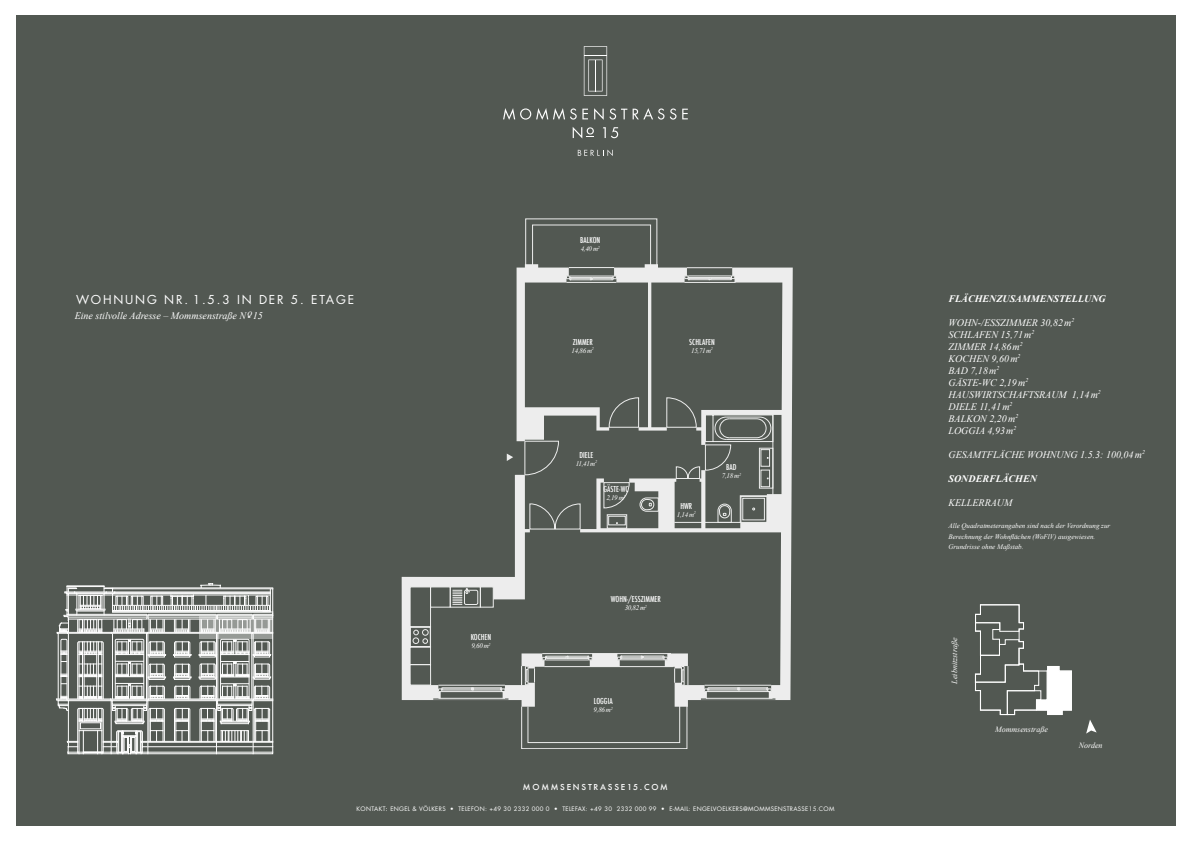
<style>
.page{position:relative;width:1191px;height:842px;background:#fff}
.page>*{position:absolute;margin:0;border:0;box-sizing:border-box;transform-origin:0 0}
.t1{font:12px "Futura";letter-spacing:.15em;color:#fff}
.t2{font:italic 10px/12px "Times New Roman";color:#fff}
.t3{font:italic 700 10px "Times New Roman";color:#fff}
.t4{font:500 condensed 8px "Futura";color:#fff}
.t5{font:italic 8px "Times New Roman";color:#fff}
.t6{font:500 8px "Futura";letter-spacing:.22em;color:#fff}
.t7{font:italic 7px/10.4px "Times New Roman";color:#fff}
.t8{font:6px "Futura";letter-spacing:.05em;color:#fff}
.s1{font-weight:500}
</style>
<div class="page">
<div style="left:16px;top:16px;width:1159px;height:810px;background:#525852"></div>
<svg style="left:773px;top:268px;width:19px;height:432px;fill:#ededed"></svg>
<svg style="left:402px;top:219px;width:371px;height:530px"></svg>
<svg style="left:56px;top:583px;width:217px;height:171px"></svg>
<hr style="left:217px;top:633px;width:1px;height:66px;background:#fff">
<hr style="left:251px;top:633px;width:1px;height:66px;background:#fff">
<svg style="left:199px;top:616px;width:73px;height:23px"></svg>
<svg style="left:1086px;top:720px;width:10px;height:14px"></svg>
<svg style="left:975px;top:604px;width:97px;height:111px"></svg>
<svg style="left:603px;top:127px;width:15px;height:11px"></svg>
<svg style="left:572px;top:127px;width:22px;height:12px"></svg>
<svg style="left:578px;top:150px;width:35px;height:6px"></svg>
<svg style="left:582px;top:109px;width:6px;height:10px"></svg>
<svg style="left:503px;top:108px;width:73px;height:12px"></svg>
<svg style="left:670px;top:108px;width:6px;height:12px"></svg>
<svg style="left:682px;top:109px;width:6px;height:10px"></svg>
<svg style="left:609px;top:108px;width:55px;height:12px"></svg>
<svg style="left:594px;top:108px;width:9px;height:12px"></svg>
<svg style="left:584px;top:46px;width:23px;height:50px"></svg>
<hr style="left:595px;top:60px;width:1px;height:31px;background:#fff">
<p class="t1" style="left:76px;top:292px;width:279px">WOHNUNG NR. 1.5.3 IN DER 5. ETAGE</p>
<p class="t2" style="left:75px;top:309px;width:189px">Eine stilvolle Adresse – Mommsenstraße No 15</p>
<p class="t4" style="left:580px;top:235px;width:22px">BALKON</p>
<p class="t7" style="left:580px;top:243px;width:21px">4,40 m<sup>2</sup></p>
<p class="t4" style="left:573px;top:336px;width:22px">ZIMMER</p>
<p class="t7" style="left:571px;top:345px;width:24px">14,86 m<sup>2</sup></p>
<p class="t4" style="left:689px;top:336px;width:27px">SCHLAFEN</p>
<p class="t7" style="left:691px;top:345px;width:23px">15,71m<sup>2</sup></p>
<p class="t4" style="left:471px;top:632px;width:22px">KOCHEN</p>
<p class="t7" style="left:471px;top:640px;width:21px">9,60 m<sup>2</sup></p>
<p class="t4" style="left:579px;top:449px;width:15px">DIELE</p>
<p class="t7" style="left:576px;top:458px;width:23px">11,41m<sup>2</sup></p>
<p class="t4" style="left:603px;top:484px;width:26px">GÄSTE-WC</p>
<p class="t7" style="left:606px;top:492px;width:21px">2,19 m<sup>2</sup></p>
<p class="t4" style="left:680px;top:500px;width:13px">HWR</p>
<p class="t7" style="left:677px;top:509px;width:21px">1,14 m<sup>2</sup></p>
<p class="t4" style="left:726px;top:462px;width:12px">BAD</p>
<p class="t7" style="left:722px;top:470px;width:21px">7,18 m<sup>2</sup></p>
<p class="t4" style="left:611px;top:594px;width:52px">WOHN-/ESSZIMMER</p>
<p class="t7" style="left:624px;top:602px;width:24px">30,82 m<sup>2</sup></p>
<p class="t4" style="left:594px;top:696px;width:20px">LOGGIA</p>
<p class="t7" style="left:593px;top:704px;width:21px">9,86 m<sup>2</sup></p>
<p class="t6" style="left:523px;top:781px;width:146px">MOMMSENSTRASSE15.COM</p>
<p class="t8" style="left:356px;top:805px;width:479px">KONTAKT<span class="s1">:</span> ENGEL &amp; VÖLKERS • TELEFON: +49 30 2332 000 0 • TELEFAX: +49 30 2332 000 99 • E-MAIL: ENGELVOELKERS@MOMMSENSTRASSE15.COM</p>
<p class="t3" style="left:948px;top:291px;width:159px">FLÄCHENZUSAMMENSTELLUNG</p>
<p class="t2" style="left:948px;top:316px;width:154px">WOHN-/ESSZIMMER 30,82m<sup>2<br></sup>SCHLAFEN 15,71m<sup>2<br></sup>ZIMMER 14,86m<sup>2<br></sup>KOCHEN 9,60m<sup>2<br></sup>BAD 7,18m<sup>2<br></sup>GÄSTE-WC 2,19m<sup>2<br></sup>HAUSWIRTSCHAFTSRAUM 1,14m<sup>2<br></sup>DIELE 11,41m<sup>2<br></sup>BALKON 2,20m<sup>2<br></sup>LOGGIA 4,93m<sup>2</sup></p>
<p class="t2" style="left:948px;top:448px;width:198px">GESAMTFLÄCHE WOHNUNG 1.5.3: 100,04m<sup>2</sup></p>
<p class="t3" style="left:948px;top:471px;width:90px">SONDERFLÄCHEN</p>
<p class="t2" style="left:948px;top:496px;width:65px">KELLERRAUM</p>
<p class="t7" style="left:948px;top:520px;width:163px">Alle Quadratmeterangaben sind nach der Verordnung zur<br>Berechnung der Wohnflächen (WoFlV) ausgewiesen.<br>Grundrisse ohne Maßstab.</p>
<p class="t5" style="left:949px;top:683px;width:47px;rotate:-90deg">Leibnitzstraße</p>
<p class="t5" style="left:995px;top:724px;width:54px">Mommsenstraße</p>
<p class="t5" style="left:1078px;top:740px;width:25px">Norden</p>
</div>
